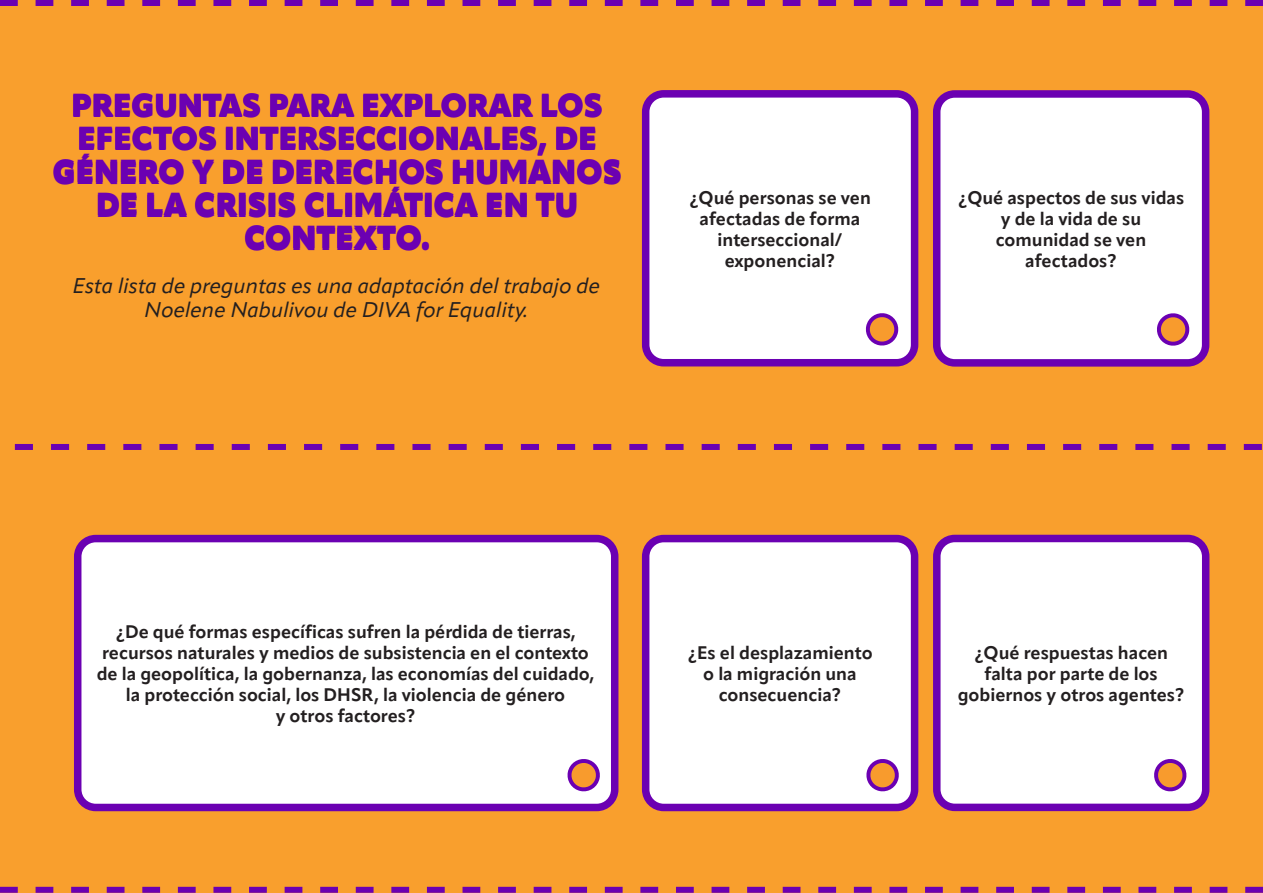
<style>
.page{position:relative;width:1263px;height:893px;background:#f99f2d}
.page>*{position:absolute;margin:0;border:0;box-sizing:border-box;transform-origin:0 0}
.t1{font:900 31.5px/33px "Apparat";color:#6b00b2;text-align:center}
.t2{font:italic 21px/24px "Apparat";color:#231f20;text-align:center}
.t3{font:700 18px/21px "Apparat";color:#231f20;text-align:center}
</style>
<div class="page">
<svg style="left:0;top:0;width:1263px;height:6px"></svg>
<svg style="left:14px;top:444px;width:1248px;height:6px"></svg>
<svg style="left:0;top:887px;width:1263px;height:6px"></svg>
<div style="left:646px;top:539px;width:268px;height:268px;background:#fff;border-radius:18px"></div>
<div style="left:642px;top:535px;width:276px;height:276px;border:8px solid #6b00b2;border-radius:18px"></div>
<div style="left:937px;top:538px;width:269px;height:269px;background:#fff;border-radius:18px"></div>
<div style="left:933px;top:535px;width:276px;height:276px;border:8px solid #6b00b2;border-radius:18px"></div>
<div style="left:78px;top:539px;width:537px;height:268px;background:#fff;border-radius:18px"></div>
<div style="left:74px;top:535px;width:544px;height:276px;border:8px solid #6b00b2;border-radius:18px"></div>
<svg style="left:567px;top:759px;width:33px;height:33px"></svg>
<svg style="left:866px;top:759px;width:33px;height:33px"></svg>
<svg style="left:1154px;top:759px;width:33px;height:33px"></svg>
<div style="left:937px;top:94px;width:268px;height:269px;background:#fff;border-radius:18px"></div>
<div style="left:933px;top:90px;width:276px;height:277px;border:8px solid #6b00b2;border-radius:18px"></div>
<svg style="left:1157px;top:313px;width:33px;height:33px"></svg>
<div style="left:646px;top:94px;width:268px;height:269px;background:#fff;border-radius:18px"></div>
<div style="left:642px;top:90px;width:276px;height:276px;border:8px solid #6b00b2;border-radius:18px"></div>
<svg style="left:865px;top:313px;width:34px;height:33px"></svg>
<p class="t1" style="left:52px;top:90px;width:571px">PREGUNTAS PARA EXPLORAR LOS<br>EFECTOS INTERSECCIONALES, DE<br>GÉNERO Y DE DERECHOS HUMANOS<br>DE LA CRISIS CLIMÁTICA EN TU<br>CONTEXTO.</p>
<p class="t2" style="left:73px;top:274px;width:529px">Esta lista de preguntas es una adaptación del trabajo de<br>Noelene Nabulivou de DIVA for Equality.</p>
<p class="t3" style="left:689px;top:187px;width:184px">¿Qué personas se ven afectadas de forma interseccional/</p>
<p class="t3" style="left:725px;top:250px;width:112px">exponencial?</p>
<p class="t3" style="left:958px;top:187px;width:228px">¿Qué aspectos de sus vidas y de la vida de su</p>
<p class="t3" style="left:996px;top:229px;width:152px">comunidad se ven afectados?</p>
<p class="t3" style="left:97px;top:621px;width:499px">¿De qué formas específicas sufren la pérdida de tierras, recursos naturales y medios de subsistencia en el contexto de la geopolítica, la gobernanza, las economías del cuidado, la protección social, los DHSR, la violencia de género</p>
<p class="t3" style="left:276px;top:705px;width:141px">y otros factores?</p>
<p class="t3" style="left:687px;top:642px;width:187px">¿Es el desplazamiento o la migración una consecuencia?</p>
<p class="t3" style="left:974px;top:642px;width:196px">¿Qué respuestas hacen</p>
<p class="t3" style="left:984px;top:663px;width:175px">falta por parte de los</p>
<p class="t3" style="left:958px;top:684px;width:228px">gobiernos y otros agentes?</p>
</div>
